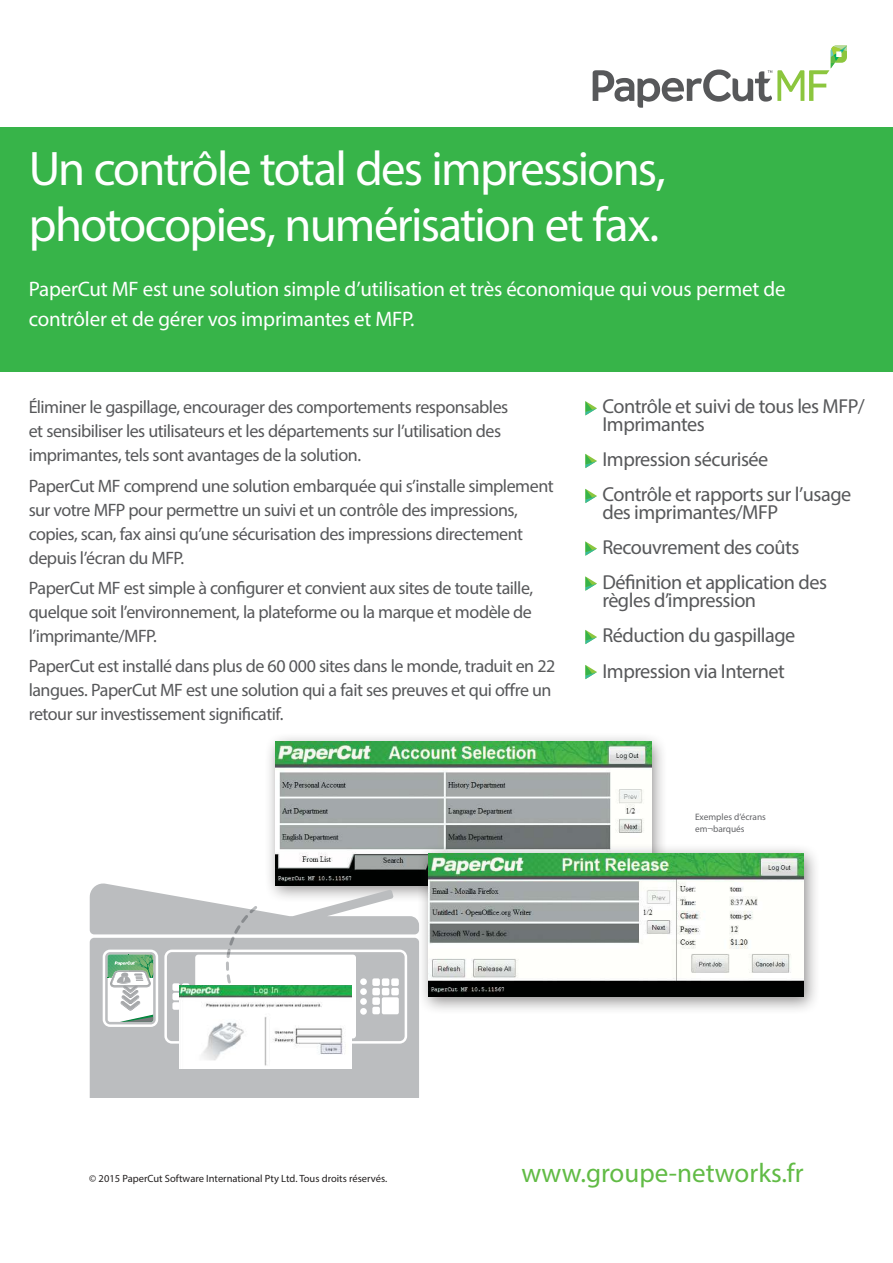
<style>
.page{position:relative;width:893px;height:1263px;background:#fff}
.page>*{position:absolute;margin:0;border:0;box-sizing:border-box;transform-origin:0 0}
.t1{font:48.75px/56.2px "Myriad Pro";letter-spacing:-.035em;color:#fff}
.t2{font:27px "Myriad Pro";color:#61bb45}
.t3{font:21px/30px "Myriad Pro";letter-spacing:-.01em;color:#fff}
.t4{font:20.25px/35px "Myriad Pro";letter-spacing:-.025em;color:#57585a}
.t5{font:18px/24px "Myriad Pro";letter-spacing:-.03em;color:#57585a}
.t6{font:10.5px "Myriad Pro";color:#221f1f}
.t7{font:9.3px/11.2px "Myriad Pro";color:#626366}
</style>
<div class="page">
<svg style="left:593px;top:46px;width:254px;height:62px"></svg>
<div style="left:0;top:128px;width:893px;height:244px;background:#37b449"></div>
<svg style="left:585px;top:401px;width:12px;height:14px"></svg>
<svg style="left:585px;top:454px;width:12px;height:14px"></svg>
<svg style="left:585px;top:489px;width:12px;height:14px"></svg>
<svg style="left:585px;top:541px;width:12px;height:15px"></svg>
<svg style="left:585px;top:576px;width:12px;height:15px"></svg>
<svg style="left:585px;top:630px;width:12px;height:14px"></svg>
<svg style="left:585px;top:665px;width:12px;height:14px"></svg>
<div style="left:264px;top:732px;width:404px;height:171px;background:#221f1f;opacity:.5"></div>
<img style="left:276px;top:742px;width:375px;height:141px">
<div style="left:416px;top:843px;width:404px;height:172px;background:#221f1f;opacity:.5"></div>
<img style="left:428px;top:853px;width:376px;height:143px">
<div style="left:90px;top:1010px;width:329px;height:88px;background:#bbbdbf"></div>
<div style="left:167px;top:952px;width:238px;height:89px;background:#bbbdbf;border-radius:5px"></div>
<svg style="left:103px;top:949px;width:55px;height:78px"></svg>
<svg style="left:105px;top:952px;width:51px;height:72px"></svg>
<div style="left:360px;top:1008px;width:7px;height:7px;background:#fff;border-radius:50%"></div>
<div style="left:372px;top:1007px;width:8px;height:7px;background:#fff;border-radius:2px"></div>
<div style="left:382px;top:997px;width:17px;height:17px;background:#fff;border-radius:2px"></div>
<div style="left:108px;top:955px;width:45px;height:67px;background:#fff;border-radius:2px"></div>
<svg style="left:108px;top:1016px;width:45px;height:6px"></svg>
<img style="left:179px;top:1010px;width:173px;height:59px">
<svg style="left:90px;top:883px;width:329px;height:127px"></svg>
<h1 class="t1" style="left:29px;top:142px;width:639px">Un contrôle total des impressions, photocopies, numérisation et fax.</h1>
<p class="t3" style="left:29px;top:275px;width:758px">PaperCut MF est une solution simple d’utilisation et très économique qui vous permet de contrôler et de gérer vos imprimantes et MFP.</p>
<p class="t5" style="left:29px;top:396px;width:481px">Éliminer le gaspillage, encourager des comportements responsables et sensibiliser les utilisateurs et les départements sur l’utilisation des imprimantes, tels sont avantages de la solution.</p>
<p class="t5" style="left:29px;top:474px;width:526px">PaperCut MF comprend une solution embarquée qui s’installe simplement sur votre MFP pour permettre un suivi et un contrôle des impressions, copies, scan, fax ainsi qu’une sécurisation des impressions directement depuis l’écran du MFP.</p>
<p class="t5" style="left:29px;top:576px;width:506px;text-align:justify">PaperCut MF est simple à configurer et convient aux sites de toute taille, quelque soit l’environnement, la plateforme ou la marque et modèle de l’imprimante/MFP.</p>
<p class="t5" style="left:29px;top:655px;width:528px">PaperCut est installé dans plus de 60 000 sites dans le monde, traduit en 22 langues. PaperCut MF est une solution qui a fait ses preuves et qui offre un retour sur investissement significatif.</p>
<p class="t4" style="left:602px;top:398px;width:264px;line-height:18px">Contrôle et suivi de tous les MFP/<br>Imprimantes</p>
<p class="t4" style="left:602px;top:443px;width:250px">Impression sécurisée<br>Contrôle et rapports sur l’usage</p>
<p class="t4" style="left:602px;top:496px;width:226px">des imprimantes/MFP<br>Recouvrement des coûts<br>Définition et application des</p>
<p class="t4" style="left:602px;top:584px;width:195px">règles d’impression<br>Réduction du gaspillage<br>Impression via Internet</p>
<p class="t7" style="left:695px;top:812px;width:72px">Exemples d’écrans em¬barqués</p>
<p class="t6" style="left:89px;top:1174px;width:299px">© 2015 PaperCut Software International Pty Ltd. Tous droits réservés.</p>
<h2 class="t2" style="left:521px;top:1162px;width:284px">www.groupe-networks.fr</h2>
</div>
